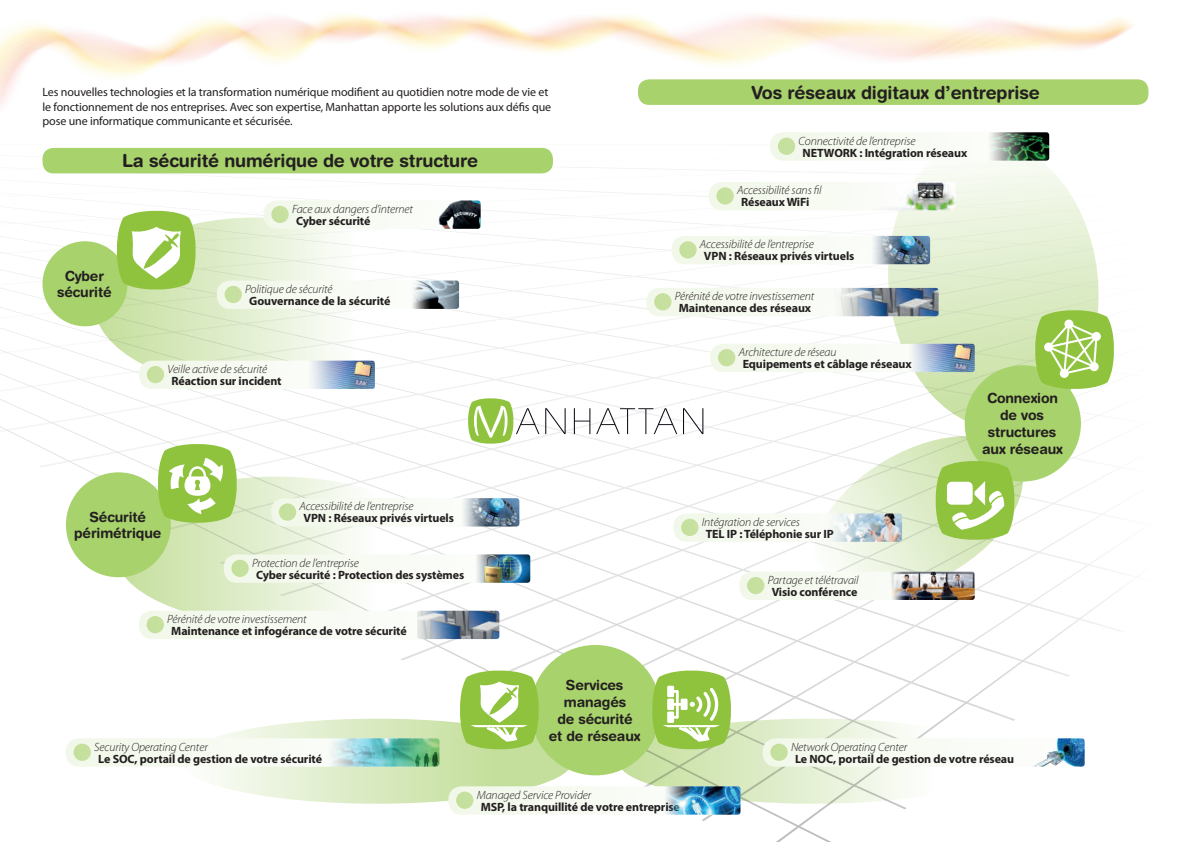
<style>
.page{position:relative;width:1191px;height:842px;background:#fff}
.page>*{position:absolute;margin:0;border:0;box-sizing:border-box;transform-origin:0 0}
.t1{font:700 18px "Helvetica Rounded LT Std";letter-spacing:-.01em;color:#231f20}
.t2{font:700 14px/16.8px "Helvetica Rounded LT Std";letter-spacing:-.01em;color:#231f20;text-align:center}
.t3{font:italic 300 12px/12px "Myriad Pro";letter-spacing:-.01em;color:#231f20}
.t4{font:700 12px/12px "Myriad Pro";letter-spacing:-.01em;color:#231f20}
.t5{font:12px/14.4px "Myriad Pro";letter-spacing:-.01em;color:#231f20}
.s1{color:#fff}
.s2{font-weight:700;font-style:normal}
.s3{font-weight:300;font-style:italic}
</style>
<div class="page">
<svg style="left:401px;top:628px;width:719px;height:32px"></svg>
<svg style="left:39px;top:435px;width:1056px;height:32px"></svg>
<svg style="left:0;top:403px;width:880px;height:32px"></svg>
<svg style="left:0;top:371px;width:880px;height:32px"></svg>
<svg style="left:42px;top:161px;width:797px;height:13px"></svg>
<svg style="left:114px;top:477px;width:326px;height:148px"></svg>
<svg style="left:801px;top:428px;width:234px;height:176px"></svg>
<svg style="left:618px;top:719px;width:391px;height:85px"></svg>
<div style="left:94px;top:217px;width:326px;height:172px;background:linear-gradient(to right,#c3dd9c,#fff);border-radius:50%"></div>
<div style="left:181px;top:719px;width:391px;height:85px;background:linear-gradient(to right,#fbfcfa,#bad98b);border-radius:50%"></div>
<svg style="left:880px;top:161px;width:219px;height:274px"></svg>
<div style="left:964px;top:365px;width:117px;height:116px;background:#a8d26c;border-radius:50%"></div>
<div style="left:530px;top:645px;width:130px;height:130px;background:#a8d26c;border-radius:50%"></div>
<div style="left:43px;top:241px;width:85px;height:85px;background:#a8d26c;border-radius:50%"></div>
<div style="left:66px;top:472px;width:105px;height:105px;background:#a8d26c;border-radius:50%"></div>
<div style="left:638px;top:79px;width:510px;height:26px;background:#a8d26c;border-radius:11px"></div>
<svg style="left:117px;top:211px;width:79px;height:79px"></svg>
<div style="left:217px;top:281px;width:194px;height:28px;background:#f6faf2"></div>
<img style="left:411px;top:281px;width:48px;height:28px">
<div style="left:139px;top:361px;width:167px;height:28px;background:#f6faf1"></div>
<img style="left:306px;top:361px;width:69px;height:28px">
<div style="left:224px;top:554px;width:222px;height:29px;background:#f6faf1"></div>
<img style="left:476px;top:554px;width:54px;height:29px">
<div style="left:66px;top:738px;width:260px;height:29px;background:#f6faf0"></div>
<img style="left:326px;top:738px;width:113px;height:29px">
<div style="left:271px;top:498px;width:159px;height:28px;background:#f5f9ef"></div>
<img style="left:462px;top:498px;width:57px;height:28px">
<div style="left:762px;top:738px;width:247px;height:29px;background:#f6faf1"></div>
<img style="left:1033px;top:738px;width:51px;height:29px">
<div style="left:448px;top:786px;width:216px;height:29px;background:#f6faf1"></div>
<img style="left:664px;top:786px;width:76px;height:29px">
<div style="left:264px;top:200px;width:123px;height:29px;background:#f5f9ef"></div>
<img style="left:438px;top:200px;width:42px;height:29px">
<svg style="left:42px;top:132px;width:1008px;height:29px"></svg>
<img style="left:988px;top:132px;width:61px;height:29px">
<div style="left:709px;top:182px;width:140px;height:28px;background:#f5f9ef"></div>
<img style="left:878px;top:182px;width:77px;height:28px">
<div style="left:673px;top:513px;width:145px;height:29px;background:#f6faf0"></div>
<img style="left:818px;top:513px;width:84px;height:29px">
<div style="left:646px;top:288px;width:165px;height:28px;background:#f5f9ef"></div>
<img style="left:834px;top:288px;width:104px;height:28px">
<div style="left:671px;top:236px;width:147px;height:28px;background:#f5f9ef"></div>
<img style="left:872px;top:236px;width:58px;height:28px">
<div style="left:739px;top:572px;width:150px;height:28px;background:#f5faf0"></div>
<img style="left:889px;top:572px;width:85px;height:28px">
<div style="left:710px;top:344px;width:196px;height:28px;background:#f6faf1"></div>
<img style="left:906px;top:344px;width:68px;height:28px">
<svg style="left:158px;top:444px;width:79px;height:79px"></svg>
<svg style="left:460px;top:670px;width:79px;height:79px"></svg>
<svg style="left:1035px;top:310px;width:79px;height:79px"></svg>
<svg style="left:652px;top:670px;width:79px;height:79px"></svg>
<svg style="left:935px;top:461px;width:79px;height:79px"></svg>
<svg style="left:468px;top:398px;width:71px;height:46px"></svg>
<svg style="left:545px;top:408px;width:20px;height:26px"></svg>
<svg style="left:574px;top:408px;width:16px;height:26px"></svg>
<svg style="left:596px;top:408px;width:81px;height:26px"></svg>
<svg style="left:683px;top:408px;width:20px;height:26px"></svg>
<div style="left:43px;top:148px;width:510px;height:25px;background:#a8d26c;border-radius:11px"></div>
<div style="left:139px;top:611px;width:278px;height:28px;background:#f6faf1"></div>
<img style="left:417px;top:611px;width:82px;height:28px">
<p class="t5" style="left:43px;top:85px;width:507px">Les nouvelles technologies et la transformation numérique modifient au quotidien notre mode de vie et</p>
<h1 class="t1" style="left:751px;top:81px;width:290px">Vos réseaux digitaux d’entreprise</h1>
<p class="t5" style="left:43px;top:100px;width:510px">le fonctionnement de nos entreprises. Avec son expertise, Manhattan apporte les solutions aux défis que pose une informatique communicante et sécurisée.</p>
<h1 class="t1" style="left:122px;top:150px;width:357px">La sécurité numérique de votre structure</h1>
<p class="t2" style="left:57px;top:267px;width:56px">Cyber sécurité</p>
<p class="t3" style="left:296px;top:203px;width:118px;text-indent:-26px"><span class="s1">●</span> Face aux dangers d’internet<br><span class="s2">Cyber sécurité</span></p>
<p class="t4" style="left:249px;top:283px;width:143px;text-indent:-26px"><span class="s1">●</span> <span class="s3">Politique de sécurité<br></span>Gouvernance de la sécurité</p>
<p class="t3" style="left:171px;top:363px;width:112px;text-indent:-26px"><span class="s1">●</span> Veille active de sécurité<br><span class="s2">Réaction sur incident</span></p>
<p class="t2" style="left:74px;top:508px;width:89px">Sécurité périmétrique</p>
<p class="t3" style="left:303px;top:501px;width:152px;text-indent:-26px"><span class="s1">●</span> Accessibilité de l’entreprise<br><span class="s2">VPN : Réseaux privés virtuels</span></p>
<p class="t4" style="left:256px;top:557px;width:210px;text-indent:-26px"><span class="s1">●</span> <span class="s3">Protection de l’entreprise<br></span>Cyber sécurité : Protection des systèmes</p>
<p class="t4" style="left:171px;top:613px;width:237px;text-indent:-26px"><span class="s1">●</span> <span class="s3">Pérénité de votre investissement<br></span>Maintenance et infogérance de votre sécurité</p>
<p class="t4" style="left:98px;top:741px;width:225px;text-indent:-26px"><span class="s1">●</span> <span class="s3">Security Operating Center<br></span>Le SOC, portail de gestion de votre sécurité</p>
<p class="t3" style="left:802px;top:135px;width:166px;text-indent:-26px"><span class="s1">●</span> Connectivité de l’entreprise<br><span class="s2">NETWORK : Intégration réseaux</span></p>
<p class="t3" style="left:741px;top:185px;width:82px;text-indent:-26px"><span class="s1">●</span> Accessibilité sans fil<br><span class="s2">Réseaux WiFi</span></p>
<p class="t3" style="left:704px;top:238px;width:152px;text-indent:-26px"><span class="s1">●</span> Accessibilité de l’entreprise<br><span class="s2">VPN : Réseaux privés virtuels</span></p>
<p class="t3" style="left:653px;top:290px;width:162px;text-align:right"><span class="s1">●</span> Pérénité de votre investissement<br><span class="s2">Maintenance des réseaux</span></p>
<p class="t4" style="left:742px;top:346px;width:170px;text-indent:-26px"><span class="s1">●</span> <span class="s3">Architecture de réseau<br></span>Equipements et câblage réseaux</p>
<p class="t2" style="left:982px;top:390px;width:82px">Connexion de vos structures aux réseaux</p>
<p class="t3" style="left:706px;top:516px;width:129px;text-indent:-26px"><span class="s1">●</span> Intégration de services<br><span class="s2">TEL IP : Téléphonie sur IP</span></p>
<p class="t3" style="left:746px;top:574px;width:114px;text-align:right"><span class="s1">●</span> Partage et télétravail<br><span class="s2">Visio conférence</span></p>
<p class="t2" style="left:549px;top:676px;width:93px">Services managés<br>de sécurité et de réseaux</p>
<p class="t4" style="left:795px;top:741px;width:220px;text-indent:-26px"><span class="s1">●</span> <span class="s3">Network Operating Center<br></span>Le NOC, portail de gestion de votre réseau</p>
<p class="t4" style="left:481px;top:789px;width:201px;text-indent:-26px"><span class="s1">●</span> <span class="s3">Managed Service Provider<br></span>MSP, la tranquillité de votre entreprise</p>
</div>
